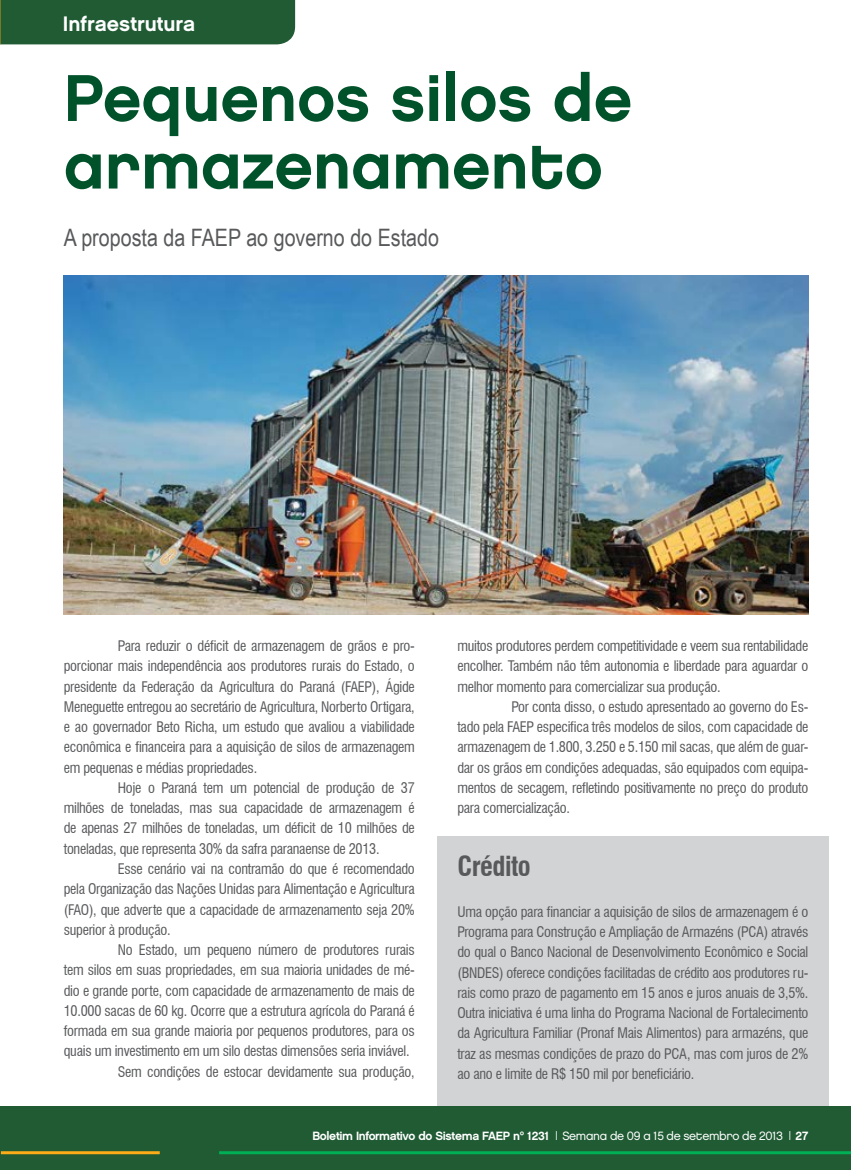
<style>
.page{position:relative;width:851px;height:1170px;background:#fff}
.page>*{position:absolute;margin:0;border:0;box-sizing:border-box;transform-origin:0 0}
.t1{font:66px/67.5px "Chalet New York Nineteen Eighty";color:#00522a}
.t2{font:700 condensed 27px "Swiss 721 BT";letter-spacing:-.02em;color:#58595b}
.t3{font:24px "Arial Narrow";color:#58595b}
.t4{font:21px "Chalet New York Nineteen Sixty";color:#fff}
.t5{font:condensed 14.25px/20.2px "Swiss 721 BT";letter-spacing:-.02em;color:#58595b;text-align:justify}
.t6{font:12px "Chalet New York Nineteen Sixty";letter-spacing:-.03em;color:#fff}
.s1{font-family:"Chalet London Nineteen Eighty"}
</style>
<div class="page">
<div style="left:0;top:1106px;width:850px;height:63px;background:#205b34"></div>
<hr style="left:1px;top:1151px;width:159px;height:3px;background:#fbac18">
<hr style="left:219px;top:1151px;width:631px;height:3px;background:#00b055">
<div style="left:0;top:0;width:295px;height:44px;background:#205b34"></div>
<img style="left:64px;top:276px;width:744px;height:338px">
<div style="left:437px;top:836px;width:391px;height:268px;background:#d1d3d4"></div>
<h3 class="t4" style="left:63px;top:11px;width:134px">Infraestrutura</h3>
<h1 class="t1" style="left:64px;top:64px;width:570px">Pequenos silos de armazenamento</h1>
<h3 class="t3" style="left:64px;top:220px;width:376px">A proposta da FAEP ao governo do Estado</h3>
<p class="t5" style="left:64px;top:635px;width:352px;text-indent:54px">Para reduzir o déficit de armazenagem de grãos e pro&shy;porcionar mais independência aos produtores rurais do Estado, o presidente da Federação da Agricultura do Paraná (FAEP), Ágide Meneguette entregou ao secretário de Agricultura, Norberto Ortigara, e ao governador Beto Richa, um estudo que avaliou a viabilidade econômica e financeira para a aquisição de silos de armazenagem em pequenas e médias propriedades.</p>
<p class="t5" style="left:64px;top:777px;width:352px;text-indent:54px">Hoje o Paraná tem um potencial de produção de 37 milhões de toneladas, mas sua capacidade de armazenagem é de apenas 27 milhões de toneladas, um déficit de 10 milhões de toneladas, que representa 30% da safra paranaense de 2013.</p>
<p class="t5" style="left:64px;top:858px;width:352px;text-indent:54px">Esse cenário vai na contramão do que é recomendado pela Organização das Nações Unidas para Alimentação e Agricultura (FAO), que adverte que a capacidade de armazenamento seja 20% superior à produção.</p>
<p class="t5" style="left:118px;top:939px;width:298px">No Estado, um pequeno número de produtores rurais</p>
<p class="t5" style="left:64px;top:959px;width:352px">tem silos em suas propriedades, em sua maioria unidades de mé-</p>
<p class="t5" style="left:64px;top:980px;width:352px">dio e grande porte, com capacidade de armazenamento de mais de</p>
<p class="t5" style="left:64px;top:1000px;width:352px">10.000 sacas de 60 kg. Ocorre que a estrutura agrícola do Paraná é</p>
<p class="t5" style="left:64px;top:1020px;width:352px">formada em sua grande maioria por pequenos produtores, para os</p>
<p class="t5" style="left:64px;top:1040px;width:347px">quais um investimento em um silo destas dimensões seria inviável.</p>
<p class="t5" style="left:118px;top:1061px;width:298px">Sem condições de estocar devidamente sua produção,</p>
<p class="t5" style="left:457px;top:635px;width:352px">muitos produtores perdem competitividade e veem sua rentabilidade encolher. Também não têm autonomia e liberdade para aguardar o melhor momento para comercializar sua produção.</p>
<p class="t5" style="left:457px;top:696px;width:352px;text-indent:54px">Por conta disso, o estudo apresentado ao governo do Es&shy;tado pela FAEP especifica três modelos de silos, com capacidade de armazenagem de 1.800, 3.250 e 5.150 mil sacas, que além de guar&shy;dar os grãos em condições adequadas, são equipados com equipa&shy;mentos de secagem, refletindo positivamente no preço do produto para comercialização.</p>
<h2 class="t2" style="left:457px;top:850px;width:75px">Crédito</h2>
<p class="t5" style="left:457px;top:901px;width:352px">Uma opção para financiar a aquisição de silos de armazenagem é o Programa para Construção e Ampliação de Armazéns (PCA) através do qual o Banco Nacional de Desenvolvimento Econômico e Social (BNDES) oferece condições facilitadas de crédito aos produtores ru&shy;rais como prazo de pagamento em 15 anos e juros anuais de 3,5%.<br>Outra iniciativa é uma linha do Programa Nacional de Fortalecimento da Agricultura Familiar (Pronaf Mais Alimentos) para armazéns, que traz as mesmas condições de prazo do PCA, mas com juros de 2% ao ano e limite de R$ 150 mil por beneficiário.</p>
<p class="t6" style="left:312px;top:1128px;width:497px">Boletim Informativo do Sistema FAEP nº 1231 | <span class="s1">Semana de 09 a 15 de setembro de 2013</span> | 27</p>
</div>
